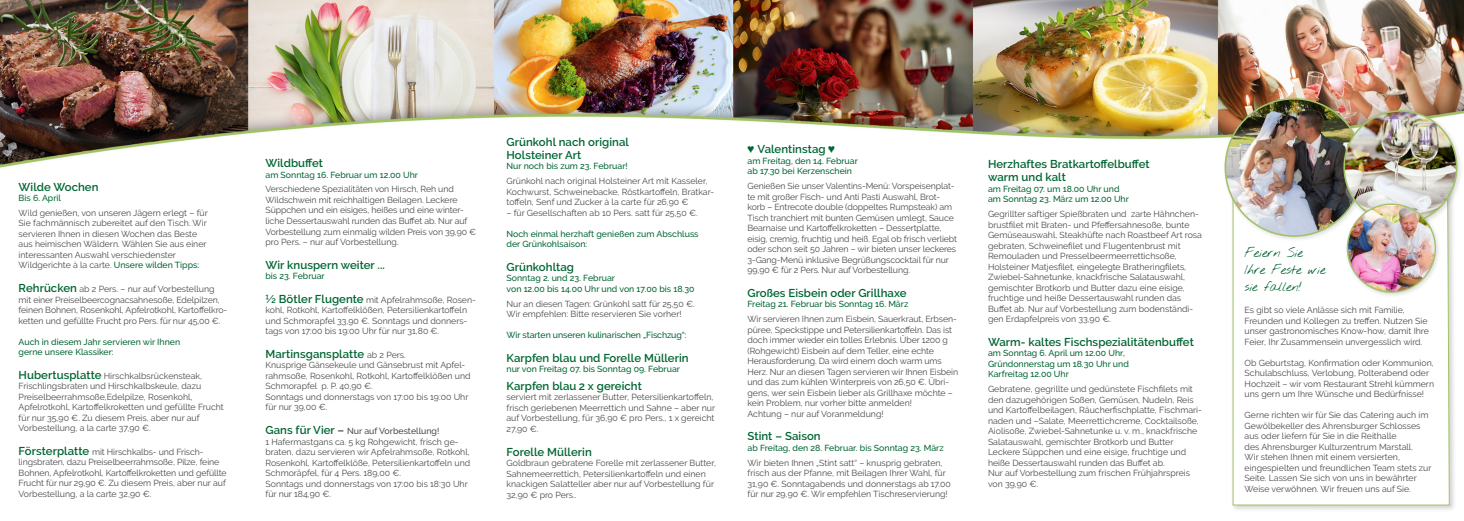
<style>
.page{position:relative;width:1464px;height:521px;background:#fff}
.page>*{position:absolute;margin:0;border:0;box-sizing:border-box;transform-origin:0 0}
.t1{font:600 11.38px/13.1px "Raleway";letter-spacing:.005em;color:#006532}
.t2{font:10.5px/16.6px "Nothing You Could Do";letter-spacing:-.03em;color:#006532}
.t3{font:8.75px/10.5px "Raleway";color:#4b4948}
.t4{font:500 8.75px/10.5px "Raleway";color:#006532}
.s1{font-weight:500;color:#006532}
.s2{font-weight:600;font-size:11.38px;color:#006532}
.s3{font-weight:400;font-size:8.75px;color:#4b4948}
.s4{font-weight:600;font-size:11.38px}
.s5{font-weight:500}
.s6{font-family:"Century Gothic";font-weight:400}
</style>
<div class="page">
<img style="left:0;top:0;width:1463px;height:168px">
<div style="left:1230px;top:143px;width:226px;height:370px;background:#000;opacity:.18"></div>
<svg style="left:1232px;top:230px;width:218px;height:276px"></svg>
<div style="left:1221px;top:95px;width:148px;height:148px;background:#000;opacity:.14"></div>
<img style="left:1225px;top:99px;width:137px;height:137px;border-radius:69px">
<div style="left:1340px;top:107px;width:123px;height:123px;background:#000;opacity:.14"></div>
<img style="left:1344px;top:111px;width:112px;height:106px">
<div style="left:1344px;top:201px;width:97px;height:97px;background:#000;opacity:.14"></div>
<img style="left:1347px;top:206px;width:88px;height:86px">
<h1 class="t1" style="left:19px;top:180px;width:81px">Wilde Wochen</h1>
<p class="t4" style="left:19px;top:193px;width:44px">Bis 6. April</p>
<p class="t3" style="left:19px;top:208px;width:191px">Wild genießen, von unseren Jägern erlegt – für Sie fachmännisch zubereitet auf den Tisch. Wir servieren Ihnen in diesen Wochen das Beste aus heimischen Wäldern. Wählen Sie aus einer interessanten Auswahl verschiedenster Wildgerichte à la carte. <span class="s1">Unsere wilden Tipps:</span></p>
<p class="t3" style="left:19px;top:284px;width:210px"><span class="s2">Rehrücken</span> ab 2 Pers. – nur auf Vorbestellung mit einer Preiselbeercognacsahnesoße, Edelpilzen, feinen Bohnen, Rosenkohl, Apfelrotkohl, Kartoffelkro&shy;ketten und gefüllte Frucht pro Pers. für nur 45,00 €.</p>
<p class="t4" style="left:19px;top:336px;width:163px">Auch in diesem Jahr servieren wir Ihnen gerne unsere Klassiker:</p>
<p class="t3" style="left:19px;top:370px;width:207px"><span class="s2">Hubertusplatte</span> Hirschkalbsrückensteak, Frischlingsbraten und Hirschkalbskeule, dazu Preiselbeerrahmsoße,Edelpilze, Rosenkohl, Apfelrotkohl, Kartoffelkroketten und gefüllte Frucht für nur 35,90 €. Zu diesem Preis, aber nur auf Vorbestellung, a la carte 37,90 €.</p>
<p class="t3" style="left:19px;top:446px;width:210px"><span class="s2">Försterplatte</span> mit Hirschkalbs- und Frisch&shy;lingsbraten, dazu Preiselbeerrahmsoße, Pilze, feine Bohnen, Apfelrotkohl, Kartoffelkroketten und gefüllte Frucht für nur 29,90 €. Zu diesem Preis, aber nur auf Vorbestellung, a la carte 32,90 €.</p>
<h1 class="t1" style="left:265px;top:157px;width:59px">Wildbuffet</h1>
<p class="t4" style="left:265px;top:169px;width:154px">am Sonntag 16. Februar um 12.00 Uhr</p>
<p class="t3" style="left:265px;top:184px;width:212px">Verschiedene Spezialitäten von Hirsch, Reh und Wildschwein mit reichhaltigen Beilagen. Leckere Süppchen und ein eisiges, heißes und eine winter&shy;liche Dessertauswahl runden das Buffet ab. Nur auf Vorbestellung zum einmalig wilden Preis von 39,90 € pro Pers. – nur auf Vorbestellung.</p>
<h1 class="t1" style="left:265px;top:258px;width:121px">Wir knuspern weiter ...</h1>
<p class="t4" style="left:265px;top:271px;width:61px">bis 23. Februar</p>
<p class="t3" style="left:265px;top:294px;width:212px"><span class="s2">½ Bötler Flugente</span> mit Apfelrahmsoße, Rosen&shy;kohl, Rotkohl, Kartoffelklößen, Petersilienkartoffeln und Schmorapfel 33,90 €. Sonntags und donners&shy;tags von 17:00 bis 19:00 Uhr für nur 31,80 €.</p>
<h1 class="t1" style="left:265px;top:347px;width:142px">Martinsgansplatte <span class="s3">ab 2 Pers.</span></h1>
<p class="t3" style="left:265px;top:360px;width:207px">Knusprige Gänsekeule und Gänsebrust mit Apfel&shy;rahmsoße, Rosenkohl, Rotkohl, Kartoffelklößen und Schmorapfel p. P. 40,90 €.<br>Sonntags und donnerstags von 17:00 bis 19:00 Uhr für nur 39,00 €.</p>
<p class="t3" style="left:265px;top:426px;width:206px"><span class="s2">Gans für Vier</span> <span class="s4">–</span> <span class="s5">Nur auf Vorbestellung!<br></span>1 Hafermastgans ca. 5 kg Rohgewicht, frisch ge&shy;braten, dazu servieren wir Apfelrahmsoße, Rotkohl, Rosenkohl, Kartoffelklöße, Petersilienkartoffeln und Schmoräpfel, für 4 Pers. 189,00 €.<br>Sonntags und donnerstags von 17:00 bis 18:30 Uhr für nur 184,90 €.</p>
<h1 class="t1" style="left:506px;top:135px;width:124px">Grünkohl nach original<br>Holsteiner Art</h1>
<p class="t4" style="left:506px;top:161px;width:123px">Nur noch bis zum 23. Februar!</p>
<p class="t3" style="left:506px;top:176px;width:209px">Grünkohl nach original Holsteiner Art mit Kasseler,<br>Kochwurst, Schweinebacke, Röstkartoffeln, Bratkar&shy;toffeln, Senf und Zucker à la carte für 26,90 €</p>
<p class="t3" style="left:506px;top:207px;width:193px">– für Gesellschaften ab 10 Pers. satt für 25,50 €.</p>
<p class="t4" style="left:506px;top:228px;width:194px">Noch einmal herzhaft genießen zum Abschluss der Grünkohlsaison:</p>
<h1 class="t1" style="left:506px;top:260px;width:69px">Grünkohltag</h1>
<p class="t4" style="left:506px;top:273px;width:189px">Sonntag 2. und 23. Februar<br>von 12.00 bis 14.00 Uhr und von 17.00 bis 18.30</p>
<p class="t3" style="left:506px;top:298px;width:190px">Nur an diesen Tagen: Grünkohl satt für 25,50 €.<br>Wir empfehlen: Bitte reservieren Sie vorher!</p>
<p class="t4" style="left:506px;top:330px;width:181px">Wir starten unseren kulinarischen „Fischzug“:</p>
<h1 class="t1" style="left:506px;top:351px;width:184px">Karpfen blau und Forelle Müllerin</h1>
<p class="t4" style="left:506px;top:364px;width:175px">nur von Freitag 07. bis Sonntag 09. Februar</p>
<h1 class="t1" style="left:506px;top:379px;width:137px">Karpfen blau 2 x gereicht</h1>
<p class="t3" style="left:506px;top:392px;width:210px">serviert mit zerlassener Butter, Petersilienkartoffeln, frisch geriebenen Meerrettich und Sahne – aber nur auf Vorbestellung, für 36,90 € pro Pers., 1 x gereicht 27,90 €.</p>
<h1 class="t1" style="left:506px;top:445px;width:87px">Forelle Müllerin</h1>
<p class="t3" style="left:506px;top:458px;width:211px">Goldbraun gebratene Forelle mit zerlassener Butter, Sahnemeerrettich, Petersilienkartoffeln und einen knackigen Salatteller aber nur auf Vorbestellung für 32,90 € pro Pers..</p>
<h1 class="t1" style="left:747px;top:143px;width:89px"><span class="s6">♥</span> Valentinstag <span class="s6">♥</span></h1>
<p class="t4" style="left:747px;top:155px;width:112px">am Freitag, den 14. Februar ab 17.30 bei Kerzenschein</p>
<p class="t3" style="left:747px;top:181px;width:211px">Genießen Sie unser Valentins-Menü: Vorspeisenplat&shy;te mit großer Fisch- und Anti Pasti Auswahl, Brot&shy;korb – Entrecote double (doppeltes Rumpsteak) am Tisch tranchiert mit bunten Gemüsen umlegt, Sauce Bearnaise und Kartoffelkroketten – Dessertplatte, eisig, cremig, fruchtig und heiß. Egal ob frisch verliebt oder schon seit 50 Jahren – wir bieten unser leckeres 3-Gang-Menü inklusive Begrüßungscocktail für nur 99,90 € für 2 Pers. Nur auf Vorbestellung.</p>
<h1 class="t1" style="left:747px;top:286px;width:160px">Großes Eisbein oder Grillhaxe</h1>
<p class="t4" style="left:747px;top:299px;width:162px">Freitag 21. Februar bis Sonntag 16. März</p>
<p class="t3" style="left:747px;top:314px;width:212px">Wir servieren Ihnen zum Eisbein, Sauerkraut, Erbsen&shy;püree, Speckstippe und Petersilienkartoffeln. Das ist doch immer wieder ein tolles Erlebnis. Über 1200 g (Rohgewicht) Eisbein auf dem Teller, eine echte Herausforderung. Da wird einem doch warm ums Herz. Nur an diesen Tagen servieren wir Ihnen Eisbein und das zum kühlen Winterpreis von 26,50 €. Übri&shy;gens, wer sein Eisbein lieber als Grillhaxe möchte – kein Problem, nur vorher bitte anmelden!<br>Achtung – nur auf Voranmeldung!</p>
<h1 class="t1" style="left:747px;top:430px;width:75px">Stint – Saison</h1>
<p class="t4" style="left:747px;top:442px;width:198px">ab Freitag, den 28. Februar. bis Sonntag 23. März</p>
<p class="t3" style="left:747px;top:457px;width:205px">Wir bieten Ihnen „Stint satt“ – knusprig gebraten, frisch aus der Pfanne, mit Beilagen Ihrer Wahl, für 31,90 €. Sonntagabends und donnerstags ab 17.00 für nur 29,90 €. Wir empfehlen Tischreservierung!</p>
<h1 class="t1" style="left:988px;top:158px;width:163px">Herzhaftes Bratkartoffelbuffet warm und kalt</h1>
<p class="t4" style="left:988px;top:183px;width:142px">am Freitag 07. um 18.00 Uhr und am Sonntag 23. März um 12.00 Uhr</p>
<p class="t3" style="left:988px;top:209px;width:215px">Gegrillter saftiger Spießbraten und zarte Hähnchen&shy;brustfilet mit Braten- und Pfeffersahnesoße, bunte Gemüseauswahl, Steakhüfte nach Roastbeef Art rosa gebraten, Schweinefilet und Flugentenbrust mit Remouladen und Presselbeermeerrettichsoße, Holsteiner Matjesfilet, eingelegte Bratheringfilets, Zwiebel-Sahnetunke, knackfrische Salatauswahl, gemischter Brotkorb und Butter dazu eine eisige, fruchtige und heiße Dessertauswahl runden das Buffet ab. Nur auf Vorbestellung zum bodenständi&shy;gen Erdapfelpreis von 33,90 €.</p>
<h1 class="t1" style="left:988px;top:335px;width:207px">Warm- kaltes Fischspezialitätenbuffet</h1>
<p class="t4" style="left:988px;top:348px;width:142px">am Sonntag 6. April um 12.00 Uhr,<br>Gründonnerstag um 18.30 Uhr und<br>Karfreitag 12.00 Uhr</p>
<p class="t3" style="left:988px;top:384px;width:215px">Gebratene, gegrillte und gedünstete Fischfilets mit den dazugehörigen Soßen, Gemüsen, Nudeln, Reis und Kartoffelbeilagen, Räucherfischplatte, Fischmari&shy;naden und –Salate, Meerrettichcreme, Cocktailsoße, Aiolisoße, Zwiebel-Sahnetunke u. v. m., knackfrische Salatauswahl, gemischter Brotkorb und Butter Leckere Süppchen und eine eisige, fruchtige und heiße Dessertauswahl runden das Buffet ab.<br>Nur auf Vorbestellung zum frischen Frühjahrspreis von 39,90 €.</p>
<p class="t2" style="left:1244px;top:245px;width:83px">Feiern Sie<br>Ihre Feste wie sie fallen!</p>
<p class="t3" style="left:1244px;top:305px;width:186px">Es gibt so viele Anlässe sich mit Familie, Freunden und Kollegen zu treffen. Nutzen Sie unser gastronomisches Know-how, damit Ihre Feier, Ihr Zusammensein unvergesslich wird.</p>
<p class="t3" style="left:1244px;top:357px;width:191px">Ob Geburtstag, Konfirmation oder Kommunion, Schulabschluss, Verlobung, Polterabend oder Hochzeit – wir vom Restaurant Strehl kümmern uns gern um Ihre Wünsche und Bedürfnisse!</p>
<p class="t3" style="left:1244px;top:410px;width:188px">Gerne richten wir für Sie das Catering auch im Gewölbekeller des Ahrensburger Schlosses aus oder liefern für Sie in die Reithalle<br>des Ahrensburger Kulturzentrum Marstall.<br>Wir stehen Ihnen mit einem versierten, eingespielten und freundlichen Team stets zur Seite. Lassen Sie sich von uns in bewährter Weise verwöhnen. Wir freuen uns auf Sie.</p>
</div>
